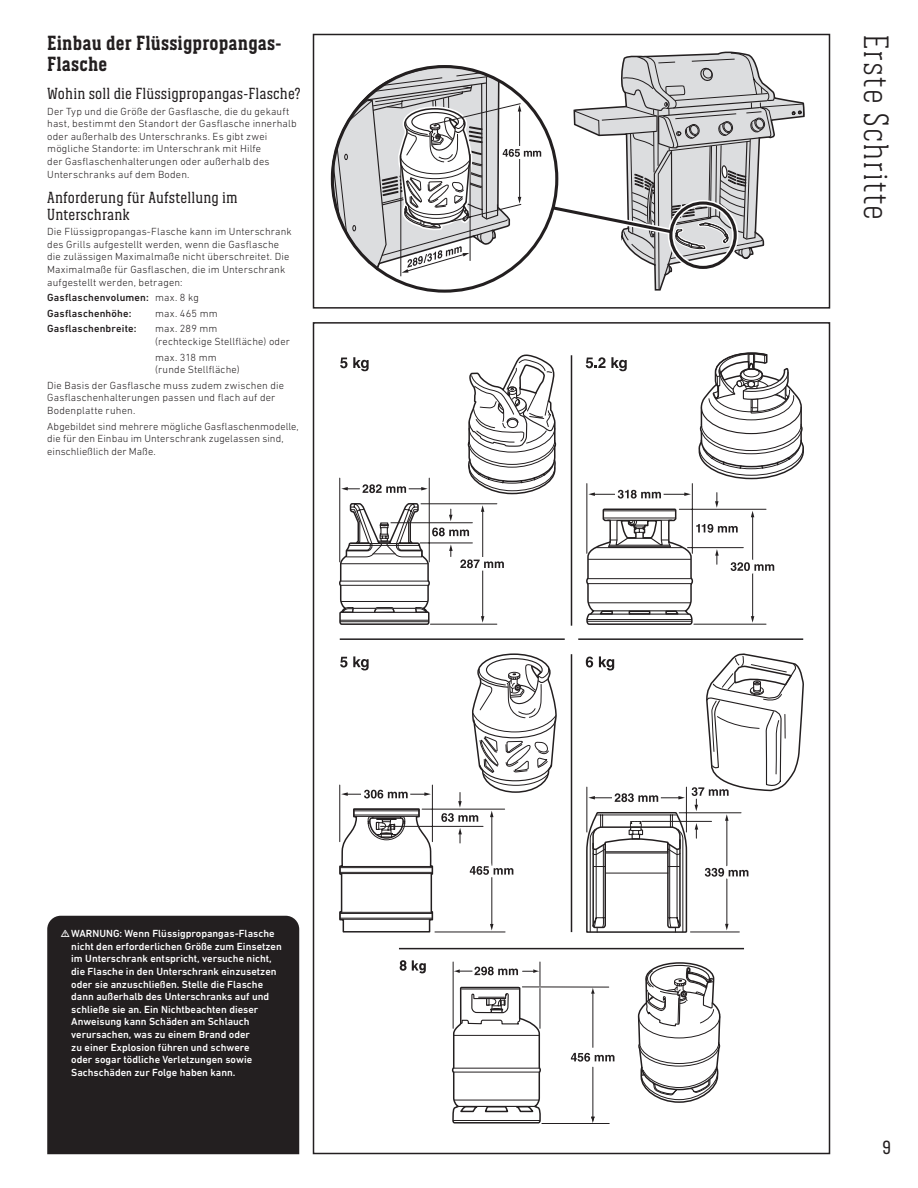
<style>
.page{position:relative;width:918px;height:1188px;background:#fff}
.page>*{position:absolute;margin:0;border:0;box-sizing:border-box;transform-origin:0 0}
.t1{font:300 36px "Weber Serif";letter-spacing:.03em;color:#231f20}
.t2{font:700 21px/21px "Weber Serif";letter-spacing:.01em;color:#231f20}
.t3{font:19.5px "Weber Serif";color:#231f20}
.t4{font:16.5px/16.5px "Weber Serif";letter-spacing:.01em;color:#231f20}
.t5{font:300 10.5px/12.6px "DIN Next LT Pro";letter-spacing:.015em;color:#231f20}
.t6{font:500 10.5px/12.6px "DIN Next LT Pro";color:#fff}
.t7{font:500 10.5px/15.6px "DIN Next LT Pro";letter-spacing:.02em;color:#231f20}
.s1{font-weight:300}
</style>
<div class="page">
<div style="left:47px;top:916px;width:252px;height:238px;background:#231f20"></div>
<svg style="left:331px;top:52px;width:474px;height:238px"></svg>
<div style="left:313px;top:34px;width:517px;height:275px;border:2px solid #231f20"></div>
<svg style="left:340px;top:657px;width:7px;height:10px"></svg>
<svg style="left:353px;top:656px;width:16px;height:14px"></svg>
<hr style="left:340px;top:638px;width:225px;height:2px;background:#231f20">
<hr style="left:578px;top:638px;width:225px;height:2px;background:#231f20">
<hr style="left:399px;top:948px;width:345px;height:1px;background:#231f20">
<hr style="left:492px;top:816px;width:1px;height:109px;background:#231f20">
<svg style="left:490px;top:924px;width:3px;height:6px"></svg>
<hr style="left:422px;top:809px;width:83px;height:1px;background:#231f20">
<hr style="left:435px;top:932px;width:70px;height:1px;background:#231f20">
<hr style="left:381px;top:826px;width:102px;height:1px;background:#231f20">
<svg style="left:441px;top:653px;width:116px;height:169px"></svg>
<svg style="left:339px;top:784px;width:95px;height:149px"></svg>
<svg style="left:458px;top:828px;width:56px;height:63px"></svg>
<svg style="left:339px;top:352px;width:465px;height:274px"></svg>
<hr style="left:571px;top:355px;width:1px;height:271px;background:#231f20">
<hr style="left:522px;top:987px;width:87px;height:1px;background:#231f20">
<hr style="left:542px;top:1123px;width:67px;height:1px;background:#231f20">
<hr style="left:593px;top:1067px;width:1px;height:51px;background:#231f20">
<svg style="left:591px;top:1117px;width:4px;height:6px"></svg>
<svg style="left:571px;top:653px;width:233px;height:451px"></svg>
<svg style="left:451px;top:947px;width:91px;height:177px"></svg>
<svg style="left:400px;top:960px;width:26px;height:13px"></svg>
<svg style="left:61px;top:930px;width:8px;height:7px"></svg>
<h2 class="t2" style="left:47px;top:32px;width:236px">Einbau der Flüssigpropangas-<br>Flasche</h2>
<h3 class="t4" style="left:47px;top:85px;width:255px">Wohin soll die Flüssigpropangas-Flasche?</h3>
<p class="t5" style="left:47px;top:105px;width:251px">Der Typ und die Größe der Gasflasche, die du gekauft hast, bestimmt den Standort der Gasflasche innerhalb oder außerhalb des Unterschranks. Es gibt zwei mögliche Standorte: im Unterschrank mit Hilfe<br>der Gasflaschenhalterungen oder außerhalb des Unterschranks auf dem Boden.</p>
<h3 class="t4" style="left:47px;top:189px;width:192px">Anforderung für Aufstellung im<br>Unterschrank</h3>
<p class="t5" style="left:47px;top:225px;width:246px">Die Flüssigpropangas-Flasche kann im Unterschrank des Grills aufgestellt werden, wenn die Gasflasche die zulässigen Maximalmaße nicht überschreitet. Die Maximalmaße für Gasflaschen, die im Unterschrank aufgestellt werden, betragen:</p>
<p class="t7" style="left:47px;top:290px;width:153px">Gasflaschenvolumen: <span class="s1">max. 8 kg<br></span>Gasflaschenhöhe:</p>
<p class="t5" style="left:155px;top:307px;width:64px">max. 465 mm</p>
<p class="t7" style="left:47px;top:321px;width:91px">Gasflaschenbreite:</p>
<p class="t5" style="left:155px;top:322px;width:136px">max. 289 mm<br>(rechteckige Stellfläche) oder</p>
<p class="t5" style="left:155px;top:351px;width:86px">max. 318 mm (runde Stellfläche)</p>
<p class="t5" style="left:47px;top:379px;width:238px">Die Basis der Gasflasche muss zudem zwischen die<br>Gasflaschenhalterungen passen und flach auf der<br>Bodenplatte ruhen.</p>
<p class="t5" style="left:47px;top:420px;width:253px">Abgebildet sind mehrere mögliche Gasflaschenmodelle, die für den Einbau im Unterschrank zugelassen sind, einschließlich der Maße.</p>
<p class="t6" style="left:71px;top:927px;width:212px">WARNUNG: Wenn Flüssigpropangas-Flasche nicht den erforderlichen Größe zum Einsetzen im Unterschrank entspricht, versuche nicht, die Flasche in den Unterschrank einzusetzen oder sie anzuschließen. Stelle die Flasche dann außerhalb des Unterschranks auf und schließe sie an. Ein Nichtbeachten dieser Anweisung kann Schäden am Schlauch verursachen, was zu einem Brand oder<br>zu einer Explosion führen und schwere<br>oder sogar tödliche Verletzungen sowie Sachschäden zur Folge haben kann.</p>
<h1 class="t1" style="left:896px;top:34px;width:188px;rotate:90deg">Erste Schritte</h1>
<h3 class="t3" style="left:882px;top:1137px;width:10px">9</h3>
</div>
